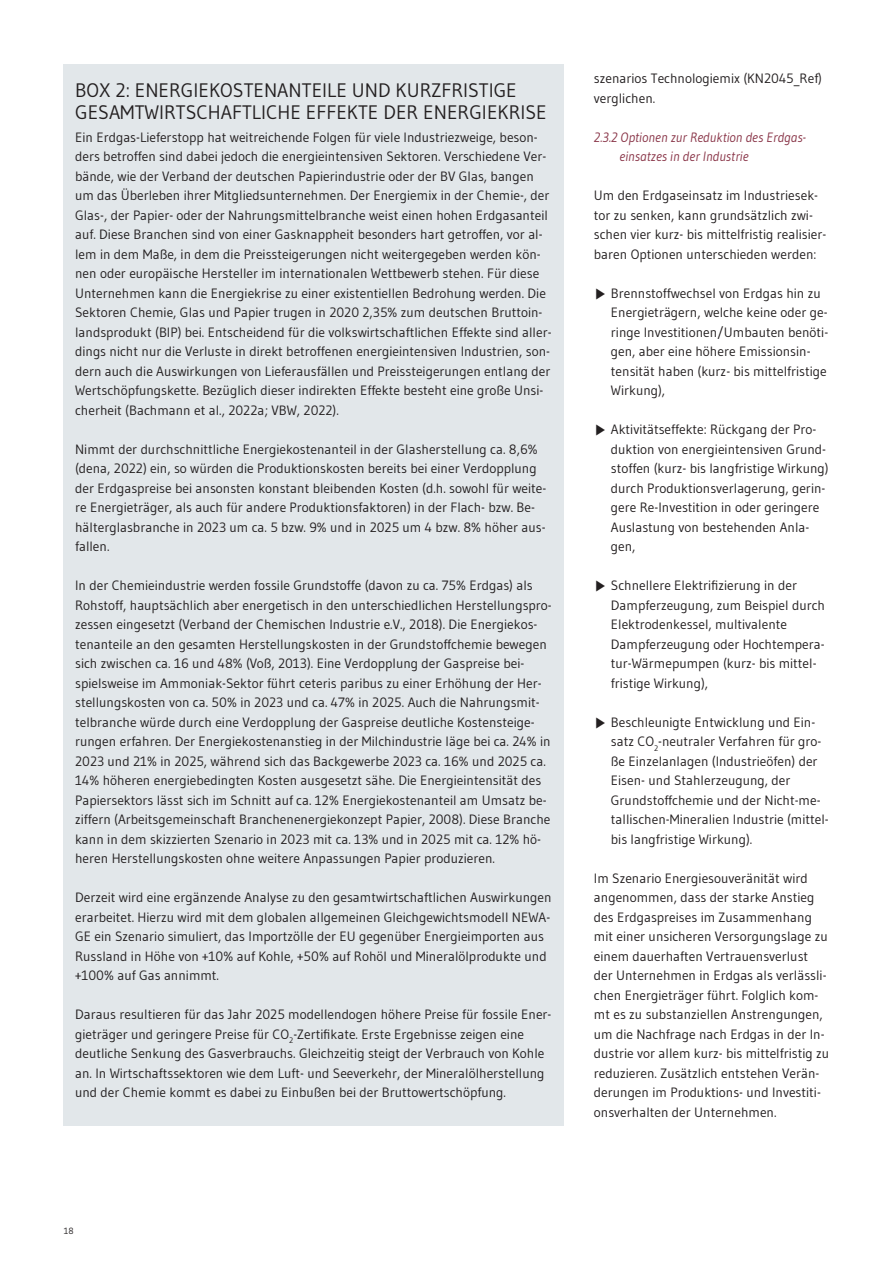
<style>
.page{position:relative;width:893px;height:1263px;background:#fff}
.page>*{position:absolute;margin:0;border:0;box-sizing:border-box;transform-origin:0 0}
.t1{font:19.5px/22.5px "Gudea";color:#231f20}
.t2{font:13.5px/19.5px "Gudea";color:#231f20}
.t3{font:italic 13.5px/19.5px "Gudea";color:#893548}
.t4{font:9px "Gudea";color:#231f20}
.s1{font-family:"Malgun Gothic"}
</style>
<div class="page">
<div style="left:64px;top:64px;width:500px;height:1061px;background:#e2e7ea"></div>
<h1 class="t1" style="left:75px;top:79px;width:473px">BOX 2: ENERGIEKOSTENANTEILE UND KURZFRISTIGE<br>GESAMTWIRTSCHAFTLICHE EFFEKTE DER ENERGIEKRISE</h1>
<p class="t2" style="left:75px;top:127px;width:478px">Ein Erdgas-Lieferstopp hat weitreichende Folgen für viele Industriezweige, beson&shy;ders betroffen sind dabei jedoch die energieintensiven Sektoren. Verschiedene Ver&shy;bände, wie der Verband der deutschen Papierindustrie oder der BV Glas, bangen um das Überleben ihrer Mitgliedsunternehmen. Der Energiemix in der Chemie-, der Glas-, der Papier- oder der Nahrungsmittelbranche weist einen hohen Erdgasanteil auf. Diese Branchen sind von einer Gasknappheit besonders hart getroffen, vor al&shy;lem in dem Maße, in dem die Preissteigerungen nicht weitergegeben werden kön&shy;nen oder europäische Hersteller im internationalen Wettbewerb stehen. Für diese Unternehmen kann die Energiekrise zu einer existentiellen Bedrohung werden. Die Sektoren Chemie, Glas und Papier trugen in 2020 2,35% zum deutschen Bruttoin&shy;landsprodukt (BIP) bei. Entscheidend für die volkswirtschaftlichen Effekte sind aller&shy;dings nicht nur die Verluste in direkt betroffenen energieintensiven Industrien, son&shy;dern auch die Auswirkungen von Lieferausfällen und Preissteigerungen entlang der Wertschöpfungskette. Bezüglich dieser indirekten Effekte besteht eine große Unsi&shy;cherheit (Bachmann et al., 2022a; VBW, 2022).</p>
<p class="t2" style="left:75px;top:439px;width:473px">Nimmt der durchschnittliche Energiekostenanteil in der Glasherstellung ca. 8,6% (dena, 2022) ein, so würden die Produktionskosten bereits bei einer Verdopplung der Erdgaspreise bei ansonsten konstant bleibenden Kosten (d.h. sowohl für weite&shy;re Energieträger, als auch für andere Produktionsfaktoren) in der Flach- bzw. Be&shy;hälterglasbranche in 2023 um ca. 5 bzw. 9% und in 2025 um 4 bzw. 8% höher aus&shy;fallen.</p>
<p class="t2" style="left:75px;top:576px;width:478px">In der Chemieindustrie werden fossile Grundstoffe (davon zu ca. 75% Erdgas) als Rohstoff, hauptsächlich aber energetisch in den unterschiedlichen Herstellungspro&shy;zessen eingesetzt (Verband der Chemischen Industrie e.V., 2018). Die Energiekos&shy;tenanteile an den gesamten Herstellungskosten in der Grundstoffchemie bewegen sich zwischen ca. 16 und 48% (Voß, 2013). Eine Verdopplung der Gaspreise bei&shy;spielsweise im Ammoniak-Sektor führt ceteris paribus zu einer Erhöhung der Her&shy;stellungskosten von ca. 50% in 2023 und ca. 47% in 2025. Auch die Nahrungsmit&shy;telbranche würde durch eine Verdopplung der Gaspreise deutliche Kostensteige&shy;rungen erfahren. Der Energiekostenanstieg in der Milchindustrie läge bei ca. 24% in 2023 und 21% in 2025, während sich das Backgewerbe 2023 ca. 16% und 2025 ca.<br>14% höheren energiebedingten Kosten ausgesetzt sähe. Die Energieintensität des Papiersektors lässt sich im Schnitt auf ca. 12% Energiekostenanteil am Umsatz be&shy;ziffern (Arbeitsgemeinschaft Branchenenergiekonzept Papier, 2008). Diese Branche kann in dem skizzierten Szenario in 2023 mit ca. 13% und in 2025 mit ca. 12% hö&shy;heren Herstellungskosten ohne weitere Anpassungen Papier produzieren.</p>
<p class="t2" style="left:75px;top:888px;width:478px">Derzeit wird eine ergänzende Analyse zu den gesamtwirtschaftlichen Auswirkungen erarbeitet. Hierzu wird mit dem globalen allgemeinen Gleichgewichtsmodell NEWA-GE ein Szenario simuliert, das Importzölle der EU gegenüber Energieimporten aus Russland in Höhe von +10% auf Kohle, +50% auf Rohöl und Mineralölprodukte und +100% auf Gas annimmt.</p>
<p class="t2" style="left:75px;top:1005px;width:478px">Daraus resultieren für das Jahr 2025 modellendogen höhere Preise für fossile Ener&shy;gieträger und geringere Preise für CO<sub>2</sub>-Zertifikate. Erste Ergebnisse zeigen eine deutliche Senkung des Gasverbrauchs. Gleichzeitig steigt der Verbrauch von Kohle an. In Wirtschaftssektoren wie dem Luft- und Seeverkehr, der Mineralölherstellung und der Chemie kommt es dabei zu Einbußen bei der Bruttowertschöpfung.</p>
<p class="t2" style="left:594px;top:69px;width:230px">szenarios Technologiemix (KN2045_Ref) verglichen.</p>
<p class="t3" style="left:619px;top:127px;width:188px;text-indent:-26px">2.3.2 Optionen zur Reduktion des Erdgas&shy;einsatzes in der Industrie</p>
<p class="t2" style="left:594px;top:186px;width:234px">Um den Erdgaseinsatz im Industriesek&shy;tor zu senken, kann grundsätzlich zwi&shy;schen vier kurz- bis mittelfristig realisier&shy;baren Optionen unterschieden werden:</p>
<p class="t2" style="left:611px;top:283px;width:219px;text-indent:-17px"><span class="s1">▶</span> Brennstoffwechsel von Erdgas hin zu Energieträgern, welche keine oder ge&shy;ringe Investitionen/Umbauten benöti&shy;gen, aber eine höhere Emissionsin&shy;tensität haben (kurz- bis mittelfristige Wirkung),</p>
<p class="t2" style="left:611px;top:420px;width:219px;text-indent:-17px"><span class="s1">▶</span> Aktivitätseffekte: Rückgang der Pro&shy;duktion von energieintensiven Grund&shy;stoffen (kurz- bis langfristige Wirkung) durch Produktionsverlagerung, gerin&shy;gere Re-Investition in oder geringere Auslastung von bestehenden Anla&shy;gen,</p>
<p class="t2" style="left:611px;top:576px;width:216px;text-indent:-17px"><span class="s1">▶</span> Schnellere Elektrifizierung in der Dampferzeugung, zum Beispiel durch Elektrodenkessel, multivalente Dampferzeugung oder Hochtempera&shy;tur-Wärmepumpen (kurz- bis mittel&shy;fristige Wirkung),</p>
<p class="t2" style="left:611px;top:712px;width:219px;text-indent:-17px"><span class="s1">▶</span> Beschleunigte Entwicklung und Ein&shy;satz CO<sub>2</sub>-neutraler Verfahren für gro&shy;ße Einzelanlagen (Industrieöfen) der Eisen- und Stahlerzeugung, der Grundstoffchemie und der Nicht-me&shy;tallischen-Mineralien Industrie (mittel&shy;bis langfristige Wirkung).</p>
<p class="t2" style="left:594px;top:868px;width:237px">Im Szenario Energiesouveränität wird angenommen, dass der starke Anstieg des Erdgaspreises im Zusammenhang mit einer unsicheren Versorgungslage zu einem dauerhaften Vertrauensverlust der Unternehmen in Erdgas als verlässli&shy;chen Energieträger führt. Folglich kom&shy;mt es zu substanziellen Anstrengungen, um die Nachfrage nach Erdgas in der In&shy;dustrie vor allem kurz- bis mittelfristig zu reduzieren. Zusätzlich entstehen Verän&shy;derungen im Produktions- und Investiti&shy;onsverhalten der Unternehmen.</p>
<p class="t4" style="left:64px;top:1225px;width:11px">18</p>
</div>
